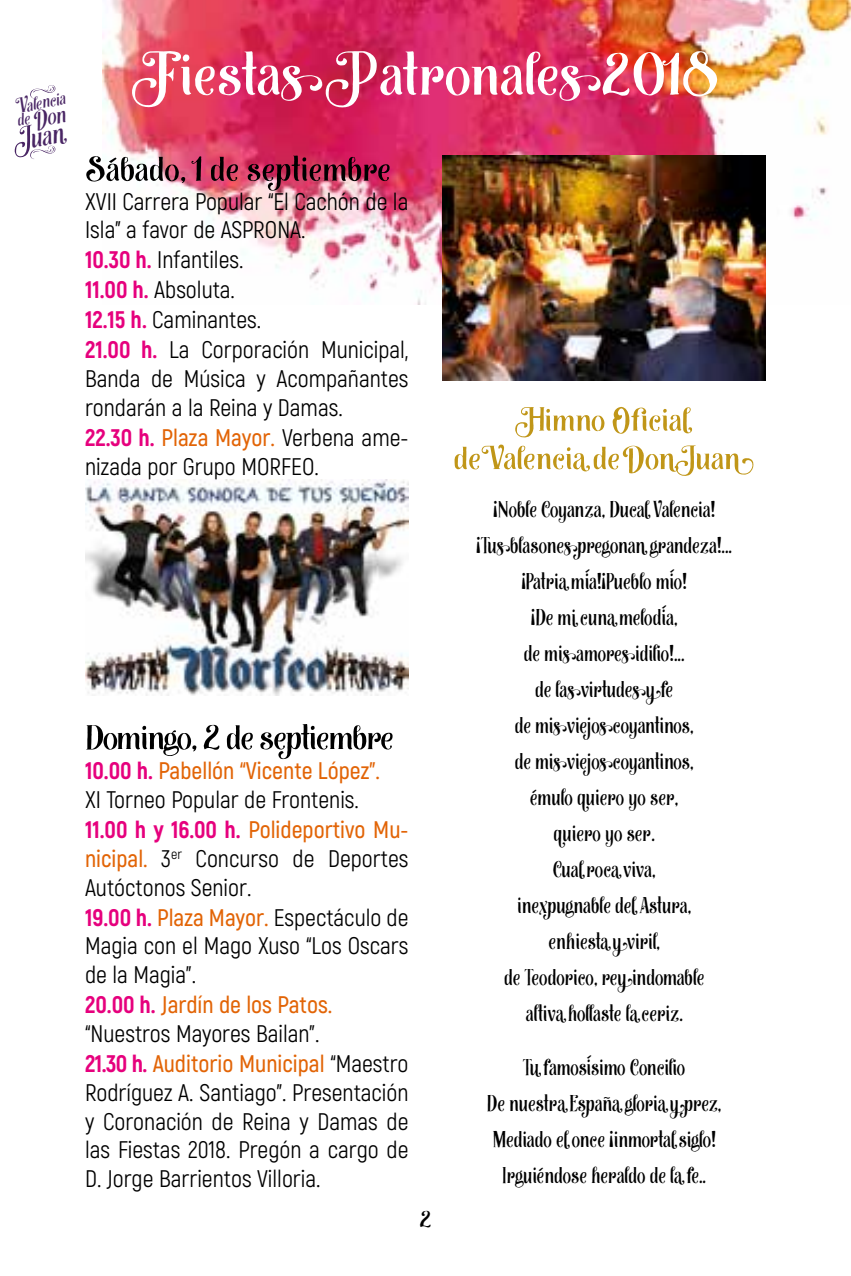
<style>
.page{position:relative;width:851px;height:1276px;background:#fff}
.page>*{position:absolute;margin:0;border:0;box-sizing:border-box;transform-origin:0 0}
.t1{font:77.4px "Afecta";color:#fff;scale:1.2 1}
.t2{font:45px "Afecta";letter-spacing:-.02em;color:#000;scale:1.2 1}
.t3{font:45px "Afecta";color:#000;scale:1.2 1}
.t4{font:42px/38.4px "Afecta";color:#c09618;text-align:center;scale:1.2 1}
.t5{font:italic 36.3px "Afecta";color:#492564;scale:1.05 1}
.t6{font:italic 30.6px "Afecta";color:#492564;scale:1.05 1}
.t7{font:30px/36px "Afecta";color:#000;text-align:center}
.t8{font:30px "Afecta";color:#000;scale:1.2 1}
.t9{font:24px/29.1px "Akrobat";color:#000}
.t10{font:italic 23.1px "Afecta";color:#492564;scale:1.05 1}
.s1{font-size:26.7px}
.s2{font-size:41.1px}
.s3{font-weight:800;color:#e6007d}
.s4{font-weight:600;color:#e26406}
</style>
<div class="page">
<svg style="left:30px;top:146px;width:25px;height:13px"></svg>
<svg style="left:30px;top:85px;width:25px;height:13px"></svg>
<img style="left:102px;top:0;width:748px;height:305px">
<img style="left:85px;top:479px;width:323px;height:216px">
<img style="left:442px;top:156px;width:323px;height:224px">
<p class="t10" style="left:16px;top:98px;width:47px;rotate:-12deg"><span class="s1">V</span>alencia</p>
<p class="t6" style="left:15px;top:111px;width:48px;rotate:-12deg"><sup>de</sup> Don</p>
<h3 class="t5" style="left:15px;top:127px;width:45px;rotate:-12deg"><span class="s2">J</span>uan</h3>
<h1 class="t1" style="left:132px;top:43px;width:491px">Fiestas Patronales 2018</h1>
<h2 class="t3" style="left:85px;top:151px;width:256px">Sábado, 1 de septiembre</h2>
<p class="t9" style="left:85px;top:186px;width:325px">XVII Carrera Popular “El Cachón de la<br>Isla” a favor de ASPRONA.<br><span class="s3">10.30 h.</span> Infantiles.<br><span class="s3">11.00 h.</span> Absoluta.<br><span class="s3">12.15 h.</span> Caminantes.<br><span class="s3">21.00 h.</span> La Corporación Municipal,<br>Banda de Música y Acompañantes rondarán a la Reina y Damas.<br><span class="s3">22.30 h.</span> <span class="s4">Plaza Mayor.</span> Verbena ame&shy;nizada por Grupo MORFEO.</p>
<h2 class="t2" style="left:85px;top:719px;width:259px">Domingo, 2 de septiembre</h2>
<p class="t9" style="left:85px;top:756px;width:325px"><span class="s3">10.00 h.</span> <span class="s4">Pabellón “Vicente López”.<br></span>XI Torneo Popular de Frontenis.<br><span class="s3">11.00 h y 16.00 h.</span> <span class="s4">Polideportivo Mu&shy;nicipal.</span> 3<sup>er</sup> Concurso de Deportes<br>Autóctonos Senior.<br><span class="s3">19.00 h.</span> <span class="s4">Plaza Mayor.</span> Espectáculo de<br>Magia con el Mago Xuso “Los Oscars de la Magia”.<br><span class="s3">20.00 h.</span> <span class="s4">Jardín de los Patos. </span>“Nuestros Mayores Bailan”.<br><span class="s3">21.30 h.</span> <span class="s4">Auditorio Municipal</span> “Maestro<br>Rodríguez A. Santiago”. Presentación y Coronación de Reina y Damas de las Fiestas 2018. Pregón a cargo de<br>D. Jorge Barrientos Villoria.</p>
<p class="t8" style="left:419px;top:1207px;width:11px">2</p>
<h3 class="t4" style="left:453px;top:403px;width:253px">Himno Oficial<br>de Valencia de Don Juan</h3>
<p class="t7" style="left:476px;top:493px;width:257px">¡Noble Coyanza, Ducal Valencia! ¡Tus blasones pregonan grandeza!... ¡Patria mía!¡Pueblo mío!<br>¡De mi cuna melodía,<br>de mis amores idilio!...<br>de las virtudes y fe<br>de mis viejos coyantinos,<br>de mis viejos coyantinos,<br>émulo quiero yo ser,<br>quiero yo ser.<br>Cual roca viva,<br>inexpugnable del Astura,<br>enhiesta y viril,<br>de Teodorico, rey indomable<br>altiva hollaste la ceriz.</p>
<p class="t7" style="left:487px;top:1051px;width:236px">Tu famosísimo Concilio<br>De nuestra España gloria y prez,<br>Mediado el once ¡inmortal siglo!<br>Irguiéndose heraldo de la fe..</p>
</div>
